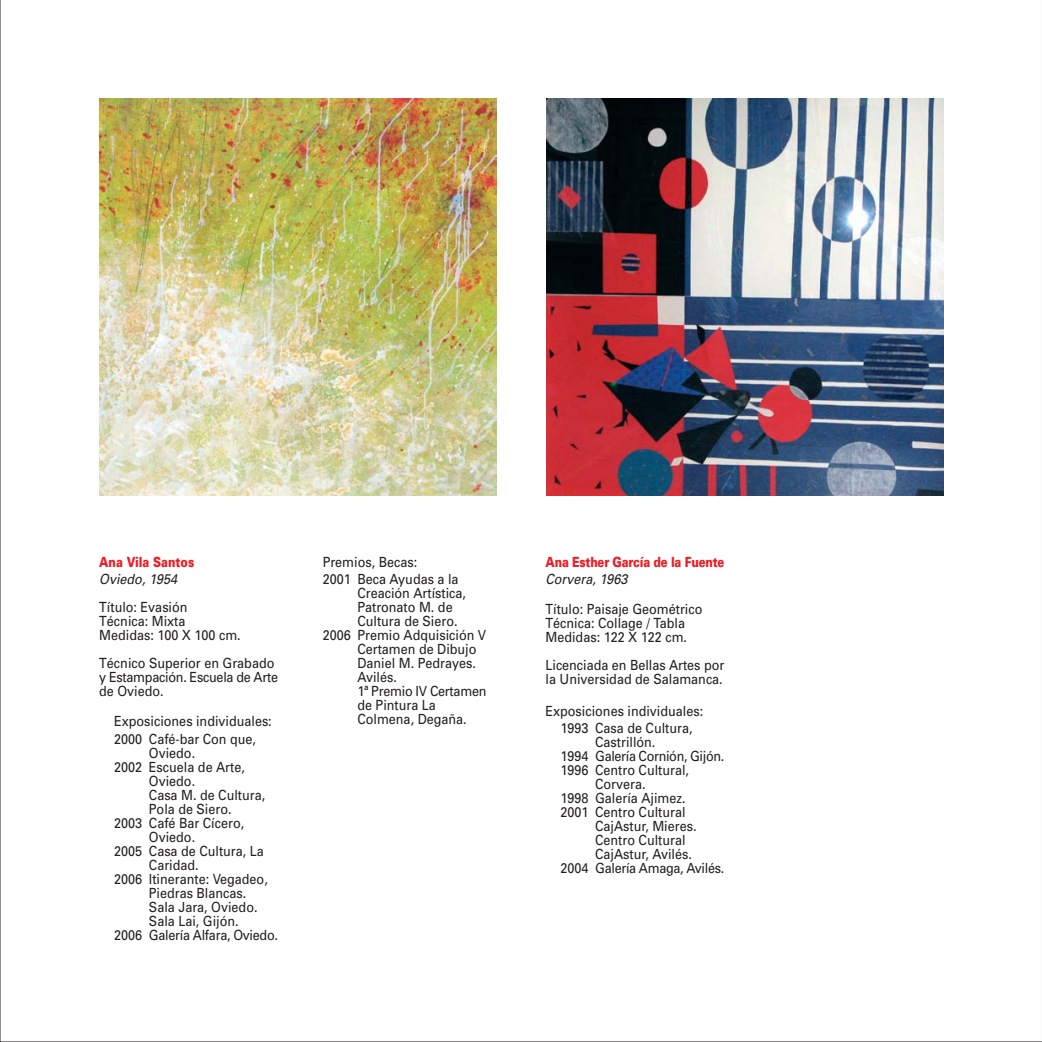
<style>
.page{position:relative;width:1042px;height:1042px;background:#fff}
.page>*{position:absolute;margin:0;border:0;box-sizing:border-box;transform-origin:0 0}
.t1{font:14px/14px "Univers";color:#231f20;scale:.9 1}
.t2{font:14px "Univers";letter-spacing:-.02em;color:#231f20;scale:.9 1}
.t3{font:900 14px "Univers";letter-spacing:-.015em;color:#ed1c24;scale:.8 1}
.t4{font:14px "Univers";letter-spacing:-.025em;color:#231f20;scale:.9 1}
.t5{font:italic 14px "Univers";color:#231f20;scale:.9 1}
</style>
<div class="page">
<img style="left:99px;top:99px;width:397px;height:397px">
<img style="left:546px;top:99px;width:397px;height:397px">
<p class="t3" style="left:99px;top:556px;width:120px">Ana Vila Santos</p>
<p class="t5" style="left:99px;top:574px;width:91px">Oviedo, 1954</p>
<p class="t1" style="left:99px;top:601px;width:159px">Título: Evasión<br>Técnica: Mixta<br>Medidas: 100 X 100 cm.</p>
<p class="t1" style="left:99px;top:657px;width:200px">Técnico Superior en Grabado y Estampación. Escuela de Arte de Oviedo.</p>
<p class="t1" style="left:114px;top:713px;width:177px;line-height:17.5px">Exposiciones individuales:<br>2000 Café-bar Con que,</p>
<p class="t1" style="left:149px;top:746px;width:53px">Oviedo.</p>
<p class="t1" style="left:114px;top:760px;width:147px">2002 Escuela de Arte,</p>
<p class="t1" style="left:149px;top:774px;width:53px">Oviedo.</p>
<p class="t1" style="left:149px;top:788px;width:131px">Casa M. de Cultura,</p>
<p class="t1" style="left:149px;top:802px;width:93px">Pola de Siero.</p>
<p class="t1" style="left:114px;top:816px;width:146px">2003 Café Bar Cícero,</p>
<p class="t1" style="left:149px;top:830px;width:53px">Oviedo.</p>
<p class="t1" style="left:114px;top:844px;width:168px">2005 Casa de Cultura, La</p>
<p class="t1" style="left:149px;top:858px;width:57px">Caridad.</p>
<p class="t1" style="left:114px;top:872px;width:172px">2006 Itinerante: Vegadeo,</p>
<p class="t1" style="left:149px;top:886px;width:110px">Piedras Blancas.</p>
<p class="t1" style="left:149px;top:900px;width:122px">Sala Jara, Oviedo.</p>
<p class="t1" style="left:149px;top:914px;width:101px">Sala Lai, Gijón.</p>
<p class="t2" style="left:114px;top:929px;width:183px">2006 Galería Alfara, Oviedo.</p>
<p class="t1" style="left:322px;top:554px;width:152px;line-height:17.5px">Premios, Becas:<br>2001 Beca Ayudas a la</p>
<p class="t1" style="left:357px;top:587px;width:122px">Creación Artística,</p>
<p class="t1" style="left:357px;top:601px;width:107px">Patronato M. de</p>
<p class="t1" style="left:357px;top:615px;width:113px">Cultura de Siero.</p>
<p class="t1" style="left:322px;top:629px;width:183px">2006 Premio Adquisición V</p>
<p class="t1" style="left:357px;top:643px;width:134px">Certamen de Dibujo</p>
<p class="t1" style="left:357px;top:657px;width:133px">Daniel M. Pedrayes.</p>
<p class="t1" style="left:357px;top:671px;width:45px">Avilés.</p>
<p class="t2" style="left:357px;top:686px;width:145px">1ª Premio IV Certamen</p>
<p class="t1" style="left:357px;top:699px;width:89px">de Pintura La</p>
<p class="t1" style="left:357px;top:713px;width:123px">Colmena, Degaña.</p>
<p class="t3" style="left:545px;top:556px;width:225px">Ana Esther García de la Fuente</p>
<p class="t5" style="left:545px;top:574px;width:95px">Corvera, 1963</p>
<p class="t1" style="left:545px;top:603px;width:176px">Título: Paisaje Geométrico<br>Técnica: Collage / Tabla<br>Medidas: 122 X 122 cm.</p>
<p class="t1" style="left:545px;top:659px;width:200px">Licenciada en Bellas Artes por la Universidad de Salamanca.</p>
<p class="t1" style="left:545px;top:703px;width:177px;line-height:17.5px;text-align:center">Exposiciones individuales:<br>1993 Casa de Cultura,</p>
<p class="t1" style="left:595px;top:736px;width:68px">Castrillón.</p>
<p class="t4" style="left:560px;top:750px;width:183px">1994 Galería Cornión, Gijón.</p>
<p class="t1" style="left:560px;top:764px;width:144px">1996 Centro Cultural,</p>
<p class="t1" style="left:595px;top:778px;width:58px">Corvera.</p>
<p class="t1" style="left:560px;top:792px;width:140px">1998 Galería Ajimez.</p>
<p class="t1" style="left:560px;top:806px;width:140px">2001 Centro Cultural</p>
<p class="t1" style="left:595px;top:820px;width:114px">CajAstur, Mieres.</p>
<p class="t1" style="left:595px;top:834px;width:102px">Centro Cultural</p>
<p class="t1" style="left:595px;top:848px;width:109px">CajAstur, Avilés.</p>
<p class="t2" style="left:560px;top:862px;width:183px">2004 Galería Amaga, Avilés.</p>
</div>
